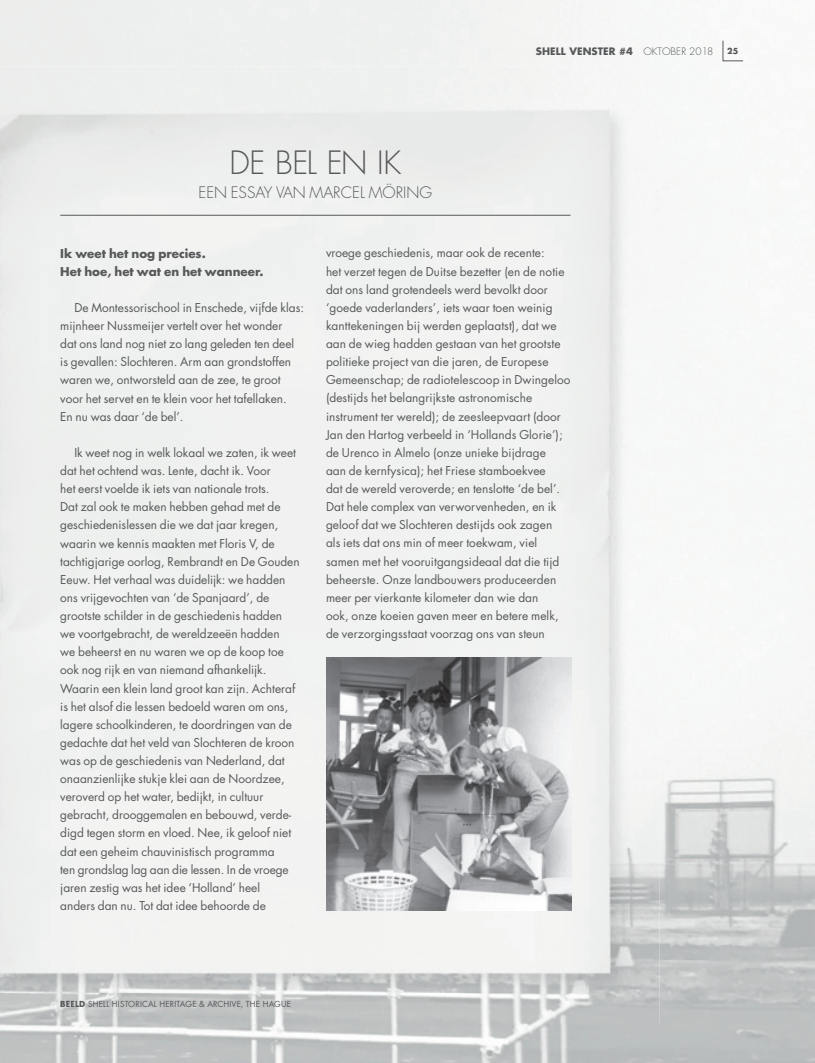
<style>
.page{position:relative;width:815px;height:1063px;background:#fff}
.page>*{position:absolute;margin:0;border:0;box-sizing:border-box;transform-origin:0 0}
.t1{font:300 31.25px "Futura Std";letter-spacing:-.01em;color:#57585a}
.t2{font:300 15.38px "Futura Std";color:#57585a}
.t3{font:11.88px/18.1px "Futura Std";color:#57585a}
.t4{font:700 11.88px/18.1px "Futura Std";color:#57585a}
.t5{font:700 10px "Futura Std";letter-spacing:.01em;color:#57585a}
.t6{font:8.12px "Futura Std";letter-spacing:.015em;color:#57585a}
.t7{font:700 8.12px "Futura Std";color:#57585a}
.s1{font-weight:300}
.s2{font-weight:700}
</style>
<div class="page">
<img style="left:0;top:0;width:815px;height:1063px">
<div style="left:0;top:66px;width:659px;height:43px;background:#eff1f0"></div>
<img style="left:616px;top:109px;width:43px;height:914px">
<img style="left:0;top:992px;width:616px;height:31px">
<img style="left:0;top:87px;width:630px;height:905px">
<hr style="left:60px;top:215px;width:510px;height:1px;background:#57585a">
<img style="left:327px;top:658px;width:244px;height:253px">
<svg style="left:722px;top:40px;width:22px;height:21px"></svg>
<h1 class="t1" style="left:229px;top:144px;width:173px">DE BEL EN IK</h1>
<p class="t2" style="left:199px;top:183px;width:235px">EEN ESSAY VAN MARCEL MÖRING</p>
<p class="t5" style="left:536px;top:44px;width:179px">SHELL VENSTER #4 <span class="s1">OKTOBER 2018</span></p>
<p class="t7" style="left:727px;top:46px;width:13px">25</p>
<p class="t4" style="left:60px;top:244px;width:205px">Ik weet het nog precies.<br>Het hoe, het wat en het wanneer.</p>
<p class="t3" style="left:60px;top:299px;width:245px;text-indent:14px">De Montessorischool in Enschede, vijfde klas: mijnheer Nussmeijer vertelt over het wonder<br>dat ons land nog niet zo lang geleden ten deel is gevallen: Slochteren. Arm aan grondstoffen waren we, ontworsteld aan de zee, te groot voor het servet en te klein voor het tafellaken.<br>En nu was daar ‘de bel’.</p>
<p class="t3" style="left:60px;top:444px;width:241px;text-indent:14px">Ik weet nog in welk lokaal we zaten, ik weet dat het ochtend was. Lente, dacht ik. Voor<br>het eerst voelde ik iets van nationale trots.<br>Dat zal ook te maken hebben gehad met de geschiedenislessen die we dat jaar kregen, waarin we kennis maakten met Floris V, de tachtigjarige oorlog, Rembrandt en De Gouden Eeuw. Het verhaal was duidelijk: we hadden ons vrijgevochten van ‘de Spanjaard’, de grootste schilder in de geschiedenis hadden we voortgebracht, de wereldzeeën hadden<br>we beheerst en nu waren we op de koop toe ook nog rijk en van niemand afhankelijk.<br>Waarin een klein land groot kan zijn. Achteraf is het alsof die lessen bedoeld waren om ons, lagere schoolkinderen, te doordringen van de gedachte dat het veld van Slochteren de kroon was op de geschiedenis van Nederland, dat onaanzienlijke stukje klei aan de Noordzee, veroverd op het water, bedijkt, in cultuur gebracht, drooggemalen en bebouwd, verde&shy;digd tegen storm en vloed. Nee, ik geloof niet dat een geheim chauvinistisch programma<br>ten grondslag lag aan die lessen. In de vroege jaren zestig was het idee ‘Holland’ heel<br>anders dan nu. Tot dat idee behoorde de</p>
<p class="t3" style="left:326px;top:244px;width:246px">vroege geschiedenis, maar ook de recente:<br>het verzet tegen de Duitse bezetter (en de notie dat ons land grotendeels werd bevolkt door ‘goede vaderlanders’, iets waar toen weinig kanttekeningen bij werden geplaatst), dat we aan de wieg hadden gestaan van het grootste politieke project van die jaren, de Europese Gemeenschap; de radiotelescoop in Dwingeloo (destijds het belangrijkste astronomische instrument ter wereld); de zeesleepvaart (door Jan den Hartog verbeeld in ‘Hollands Glorie’); de Urenco in Almelo (onze unieke bijdrage<br>aan de kernfysica); het Friese stamboekvee<br>dat de wereld veroverde; en tenslotte ‘de bel’.<br>Dat hele complex van verworvenheden, en ik geloof dat we Slochteren destijds ook zagen<br>als iets dat ons min of meer toekwam, viel samen met het vooruitgangsideaal dat die tijd beheerste. Onze landbouwers produceerden meer per vierkante kilometer dan wie dan<br>ook, onze koeien gaven meer en betere melk, de verzorgingsstaat voorzag ons van steun</p>
<p class="t6" style="left:60px;top:999px;width:233px"><span class="s2">BEELD</span> SHELL HISTORICAL HERITAGE &amp; ARCHIVE, THE HAGUE</p>
</div>
